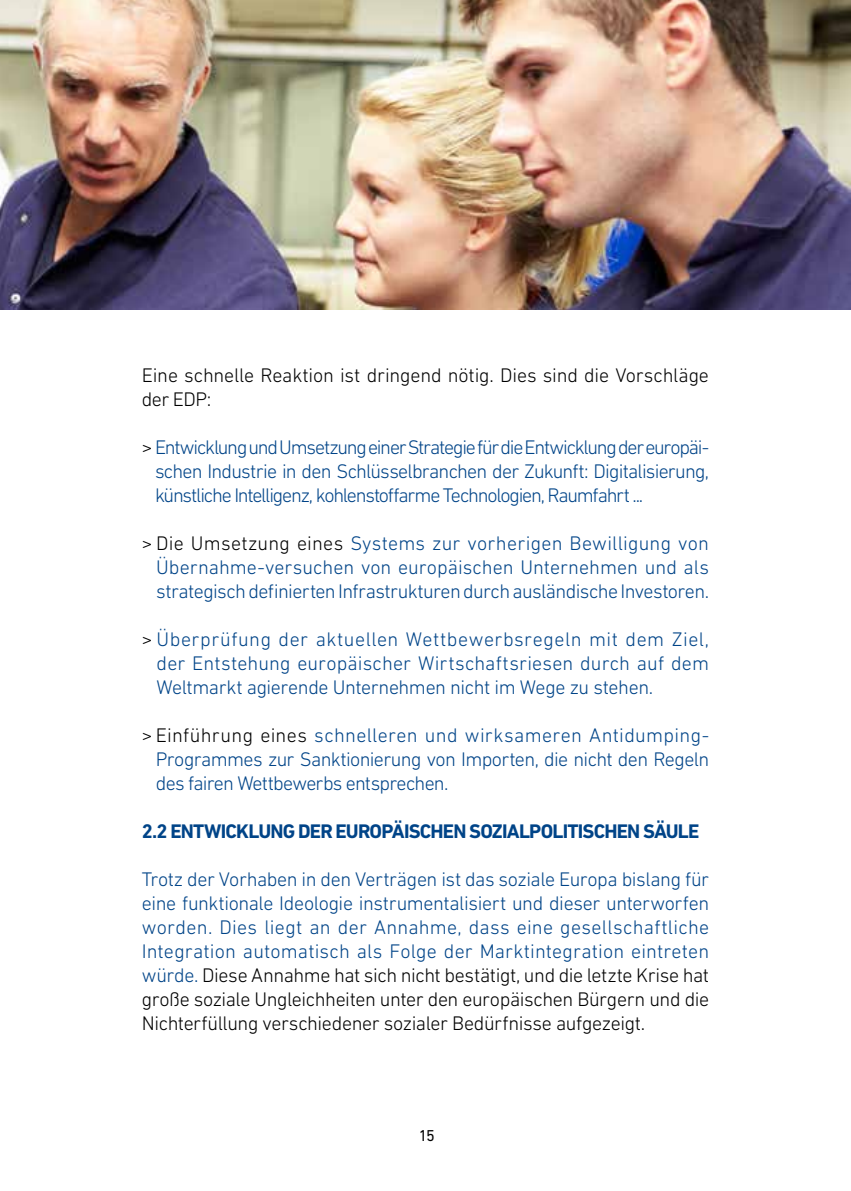
<style>
.page{position:relative;width:851px;height:1191px;background:#fff}
.page>*{position:absolute;margin:0;border:0;box-sizing:border-box;transform-origin:0 0}
.t1{font:300 20px/24px "DIN Next LT Pro";letter-spacing:-.03em;color:#048;text-align:justify}
.t2{font:300 20px/24px "DIN Next LT Pro";letter-spacing:-.01em;color:#000}
.t3{font:700 20px "DIN Next LT Pro";letter-spacing:-.04em;color:#048}
.t4{font:16px "DIN Next LT Pro";color:#000}
.s1{color:#000}
</style>
<div class="page">
<img style="left:0;top:0;width:850px;height:310px">
<p class="t2" style="left:142px;top:363px;width:568px">Eine schnelle Reaktion ist dringend nötig. Dies sind die Vorschläge der EDP:</p>
<p class="t1" style="left:155px;top:435px;width:555px;text-indent:-13px"><span class="s1">&gt;</span> Entwicklung und Umsetzung einer Strategie für die Entwicklung der europäi&shy;schen Industrie in den Schlüsselbranchen der Zukunft: Digitalisierung, künstliche Intelligenz, kohlenstoffarme Technologien, Raumfahrt ...</p>
<p class="t1" style="left:156px;top:531px;width:554px;text-indent:-14px"><span class="s1">&gt; Die Umsetzung eines</span> Systems zur vorherigen Bewilligung von Übernahme-versuchen von europäischen Unternehmen und als strategisch definierten Infrastrukturen durch ausländische Investoren.</p>
<p class="t1" style="left:156px;top:627px;width:554px;text-indent:-15px"><span class="s1">&gt;</span> Überprüfung der aktuellen Wettbewerbsregeln mit dem Ziel, der Entstehung europäischer Wirtschaftsriesen durch auf dem Weltmarkt agierende Unternehmen nicht im Wege zu stehen.</p>
<p class="t1" style="left:156px;top:723px;width:555px;text-indent:-14px"><span class="s1">&gt; Einführung eines</span> schnelleren und wirksameren Antidumping-Programmes zur Sanktionierung von Importen, die nicht den Regeln des fairen Wettbewerbs entsprechen.</p>
<p class="t3" style="left:142px;top:819px;width:559px">2.2 ENTWICKLUNG DER EUROPÄISCHEN SOZIALPOLITISCHEN SÄULE</p>
<p class="t1" style="left:142px;top:867px;width:569px">Trotz der Vorhaben in den Verträgen ist das soziale Europa bislang für eine funktionale Ideologie instrumentalisiert und dieser unterworfen worden. Dies liegt an der Annahme, dass eine gesellschaftliche Integration automatisch als Folge der Marktintegration eintreten würde. <span class="s1">Diese Annahme hat sich nicht bestätigt, und die letzte Krise hat große soziale Ungleichheiten unter den europäischen Bürgern und die Nichterfüllung verschiedener sozialer Bedürfnisse aufgezeigt.</span></p>
<p class="t4" style="left:419px;top:1125px;width:17px">15</p>
</div>
